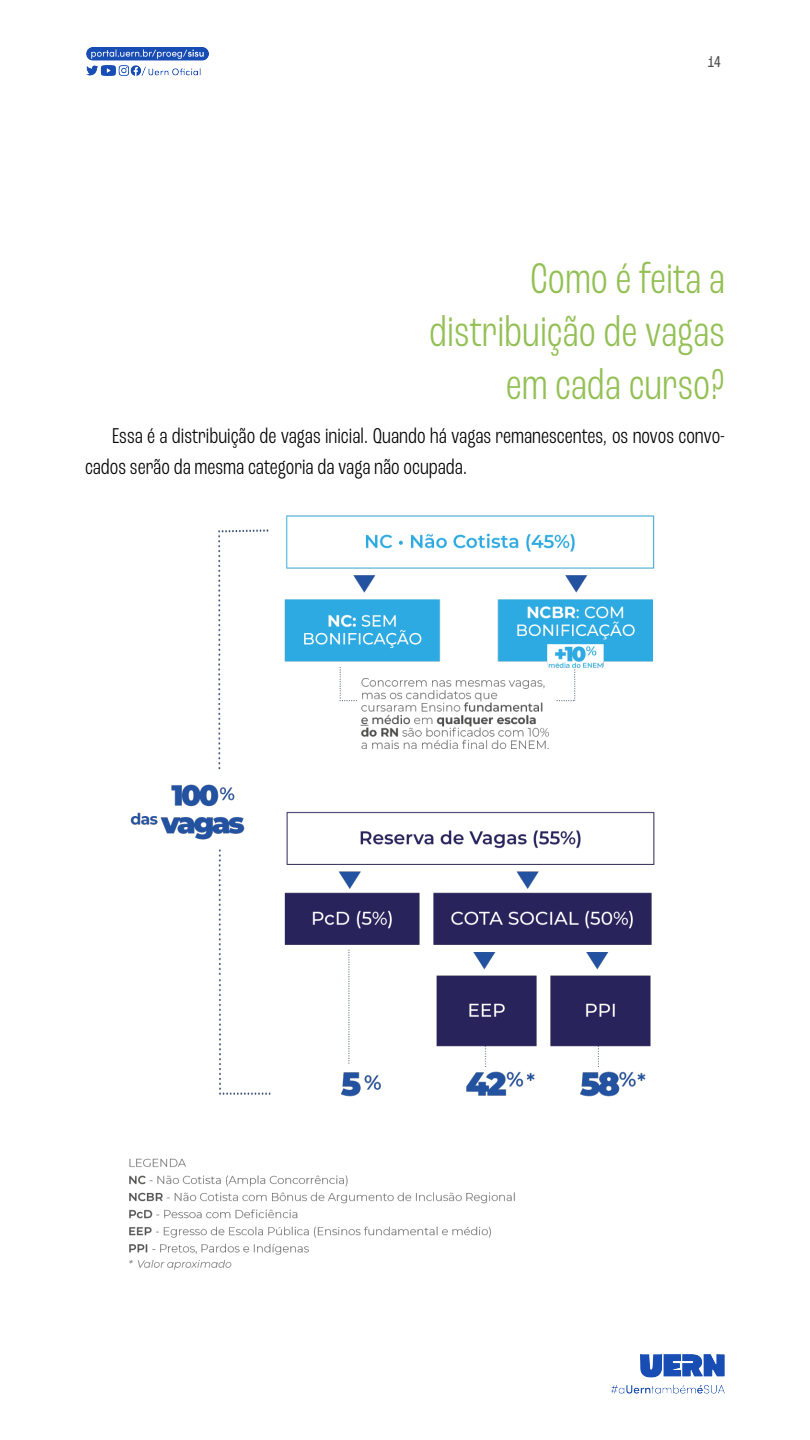
<style>
.page{position:relative;width:810px;height:1440px;background:#fff}
.page>*{position:absolute;margin:0;border:0;box-sizing:border-box;transform-origin:0 0}
.Título_02{font:300 condensed 45px/53.2px "Roc Grotesk";color:#93c054;text-align:right}
.Padrao{font:300 condensed 22.5px/30.8px "Roc Grotesk";color:#000}
.t1{font:condensed 16.5px "Roc Grotesk";color:#4d4d4d}
</style>
<div class="page">
<img style="left:86px;top:47px;width:123px;height:29px">
<img style="left:611px;top:1355px;width:114px;height:39px">
<img style="left:129px;top:515px;width:526px;height:755px">
<p class="t1" style="left:708px;top:52px;width:14px">14</p>
<p class="Título_02" style="left:429px;top:252px;width:297px">Como é feita a distribuição de vagas em cada curso?</p>
<p class="Padrao" style="left:85px;top:420px;width:641px;text-indent:27px">Essa é a distribuição de vagas inicial. Quando há vagas remanescentes, os novos convo&shy;cados serão da mesma categoria da vaga não ocupada.</p>
</div>
